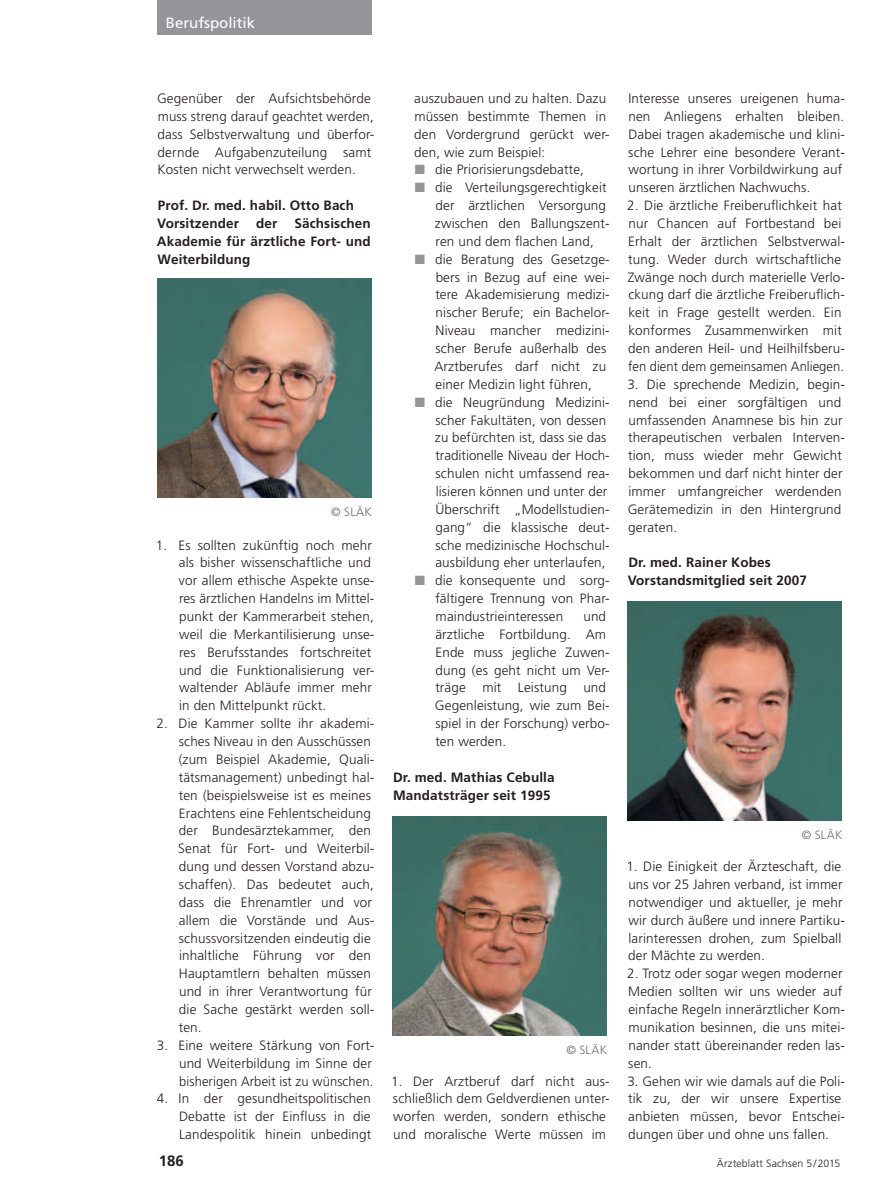
<style>
.page{position:relative;width:893px;height:1191px;background:#fff}
.page>*{position:absolute;margin:0;border:0;box-sizing:border-box;transform-origin:0 0}
.t1{font:15px "Frutiger";color:#fff}
.t2{font:700 15px "Frutiger";color:#231f20}
.Text_allgemein{font:300 13.5px/17.9px "Frutiger";letter-spacing:.01em;color:#231f20}
.Text_allgemein-2{font:700 13.5px/17.9px "Frutiger";letter-spacing:.01em;color:#231f20;text-align:justify}
.Bildunterschrift{font:300 12px "Frutiger";letter-spacing:.015em;color:#6c6d70}
.t3{font:300 10.5px "Frutiger";letter-spacing:.01em;color:#231f20}
.s1{color:#939598}
</style>
<div class="page">
<div style="left:157px;top:0;width:214px;height:34px;background:#939598"></div>
<img style="left:393px;top:816px;width:214px;height:219px">
<img style="left:628px;top:602px;width:214px;height:219px">
<img style="left:157px;top:279px;width:214px;height:219px">
<p class="t1" style="left:166px;top:14px;width:91px">Berufspolitik</p>
<p class="Text_allgemein" style="left:157px;top:89px;width:219px">Gegenüber der Aufsichtsbehörde muss streng darauf geachtet werden, dass Selbstverwaltung und überfor&shy;dernde Aufgabenzuteilung samt Kosten nicht verwechselt werden.</p>
<p class="Text_allgemein-2" style="left:158px;top:196px;width:198px">Prof. Dr. med. habil. Otto Bach</p>
<p class="Text_allgemein-2" style="left:157px;top:214px;width:83px">Vorsitzender</p>
<p class="Text_allgemein-2" style="left:256px;top:214px;width:23px">der</p>
<p class="Text_allgemein-2" style="left:157px;top:214px;width:215px;text-indent:138px">Sächsischen Akademie für ärztliche Fort- und Weiterbildung</p>
<p class="Bildunterschrift" style="left:331px;top:505px;width:42px">© SLÄK</p>
<p class="Text_allgemein" style="left:179px;top:536px;width:197px;text-indent:-23px">1. Es sollten zukünftig noch mehr als bisher wissenschaftliche und vor allem ethische Aspekte unse&shy;res ärztlichen Handelns im Mittel&shy;punkt der Kammerarbeit stehen, weil die Merkantilisierung unse&shy;res Berufsstandes fortschreitet und die Funktionalisierung ver&shy;waltender Abläufe immer mehr in den Mittelpunkt rückt.</p>
<p class="Text_allgemein" style="left:178px;top:714px;width:198px;text-indent:-22px">2. Die Kammer sollte ihr akademi&shy;sches Niveau in den Ausschüssen (zum Beispiel Akademie, Quali&shy;tätsmanagement) unbedingt hal&shy;ten (beispielsweise ist es meines<br>Erachtens eine Fehlentscheidung der Bundesärztekammer, den<br>Senat für Fort- und Weiterbil&shy;dung und dessen Vorstand abzu&shy;schaffen). Das bedeutet auch, dass die Ehrenamtler und vor allem die Vorstände und Aus&shy;schussvorsitzenden eindeutig die inhaltliche Führung vor den<br>Hauptamtlern behalten müssen und in ihrer Verantwortung für die Sache gestärkt werden soll&shy;ten.</p>
<p class="Text_allgemein" style="left:179px;top:1036px;width:197px;text-indent:-22px">3. Eine weitere Stärkung von Fort&shy;und Weiterbildung im Sinne der bisherigen Arbeit ist zu wünschen.</p>
<p class="Text_allgemein" style="left:179px;top:1089px;width:194px;text-align:justify;text-indent:-22px">4. In der gesundheitspolitischen Debatte ist der Einfluss in die Landespolitik hinein unbedingt</p>
<p class="Text_allgemein" style="left:414px;top:89px;width:197px">auszubauen und zu halten. Dazu müssen bestimmte Themen in den Vordergrund gerückt wer&shy;den, wie zum Beispiel:</p>
<p class="Text_allgemein" style="left:415px;top:161px;width:171px"><span class="s1">■</span> die Priorisierungsdebatte,</p>
<p class="Text_allgemein" style="left:435px;top:179px;width:176px;text-indent:-20px"><span class="s1">■</span> die Verteilungsgerechtigkeit der ärztlichen Versorgung zwischen den Ballungszent&shy;ren und dem flachen Land,</p>
<p class="Text_allgemein" style="left:434px;top:250px;width:177px;text-indent:-20px"><span class="s1">■</span> die Beratung des Gesetzge&shy;bers in Bezug auf eine wei&shy;tere Akademisierung medizi&shy;nischer Berufe; ein Bachelor-<br>Niveau mancher medizini&shy;scher Berufe außerhalb des<br>Arztberufes darf nicht zu einer Medizin light führen,</p>
<p class="Text_allgemein" style="left:435px;top:393px;width:176px;text-indent:-20px"><span class="s1">■</span> die Neugründung Medizini&shy;scher Fakultäten, von dessen zu befürchten ist, dass sie das traditionelle Niveau der Hoch&shy;schulen nicht umfassend rea&shy;lisieren können und unter der<br>Überschrift „Modellstudien&shy;gang“ die klassische deut&shy;sche medizinische Hochschul&shy;ausbildung eher unterlaufen,</p>
<p class="Text_allgemein" style="left:435px;top:571px;width:176px;text-align:justify;text-indent:-20px"><span class="s1">■</span> die konsequente und sorg&shy;fältigere Trennung von Phar&shy;maindustrieinteressen</p>
<p class="Text_allgemein" style="left:435px;top:607px;width:176px;text-indent:148px">und ärztliche Fortbildung. Am<br>Ende muss jegliche Zuwen&shy;dung (es geht nicht um Ver&shy;träge mit Leistung und<br>Gegenleistung, wie zum Bei&shy;spiel in der Forschung) verbo&shy;ten werden.</p>
<p class="Text_allgemein-2" style="left:393px;top:768px;width:163px">Dr. med. Mathias Cebulla</p>
<p class="Text_allgemein-2" style="left:393px;top:786px;width:159px">Mandatsträger seit 1995</p>
<p class="Bildunterschrift" style="left:567px;top:1042px;width:42px">© SLÄK</p>
<p class="Text_allgemein" style="left:391px;top:1071px;width:220px">1. Der Arztberuf darf nicht aus&shy;schließlich dem Geldverdienen unter&shy;worfen werden, sondern ethische und moralische Werte müssen im</p>
<p class="Text_allgemein" style="left:628px;top:89px;width:218px">Interesse unseres ureigenen huma&shy;nen Anliegens erhalten bleiben.<br>Dabei tragen akademische und klini&shy;sche Lehrer eine besondere Verant&shy;wortung in ihrer Vorbildwirkung auf unseren ärztlichen Nachwuchs.</p>
<p class="Text_allgemein" style="left:627px;top:196px;width:219px">2. Die ärztliche Freiberuflichkeit hat nur Chancen auf Fortbestand bei Erhalt der ärztlichen Selbstverwal&shy;tung. Weder durch wirtschaftliche Zwänge noch durch materielle Verlo&shy;ckung darf die ärztliche Freiberuflich&shy;keit in Frage gestellt werden. Ein konformes Zusammenwirken mit den anderen Heil- und Heilhilfsberu&shy;fen dient dem gemeinsamen Anliegen.</p>
<p class="Text_allgemein" style="left:627px;top:375px;width:219px">3. Die sprechende Medizin, begin&shy;nend bei einer sorgfältigen und umfassenden Anamnese bis hin zur therapeutischen verbaIen Interven&shy;tion, muss wieder mehr Gewicht bekommen und darf nicht hinter der immer umfangreicher werdenden<br>Gerätemedizin in den Hintergrund geraten.</p>
<p class="Text_allgemein-2" style="left:628px;top:553px;width:144px">Dr. med. Rainer Kobes</p>
<p class="Text_allgemein-2" style="left:628px;top:571px;width:181px">Vorstandsmitglied seit 2007</p>
<p class="Bildunterschrift" style="left:802px;top:828px;width:42px">© SLÄK</p>
<p class="Text_allgemein" style="left:626px;top:857px;width:220px">1. Die Einigkeit der Ärzteschaft, die uns vor 25 Jahren verband, ist immer notwendiger und aktueller, je mehr wir durch äußere und innere Partiku&shy;larinteressen drohen, zum Spielball der Mächte zu werden.</p>
<p class="Text_allgemein" style="left:627px;top:964px;width:219px">2. Trotz oder sogar wegen moderner<br>Medien sollten wir uns wieder auf einfache Regeln innerärztlicher Kom&shy;munikation besinnen, die uns mitei&shy;nander statt übereinander reden las&shy;sen.</p>
<p class="Text_allgemein" style="left:627px;top:1071px;width:219px">3. Gehen wir wie damals auf die Poli&shy;tik zu, der wir unsere Expertise anbieten müssen, bevor Entschei&shy;dungen über und ohne uns fallen.</p>
<p class="t2" style="left:159px;top:1151px;width:27px">186</p>
<p class="t3" style="left:717px;top:1157px;width:125px">Ärzteblatt Sachsen 5/2015</p>
</div>
